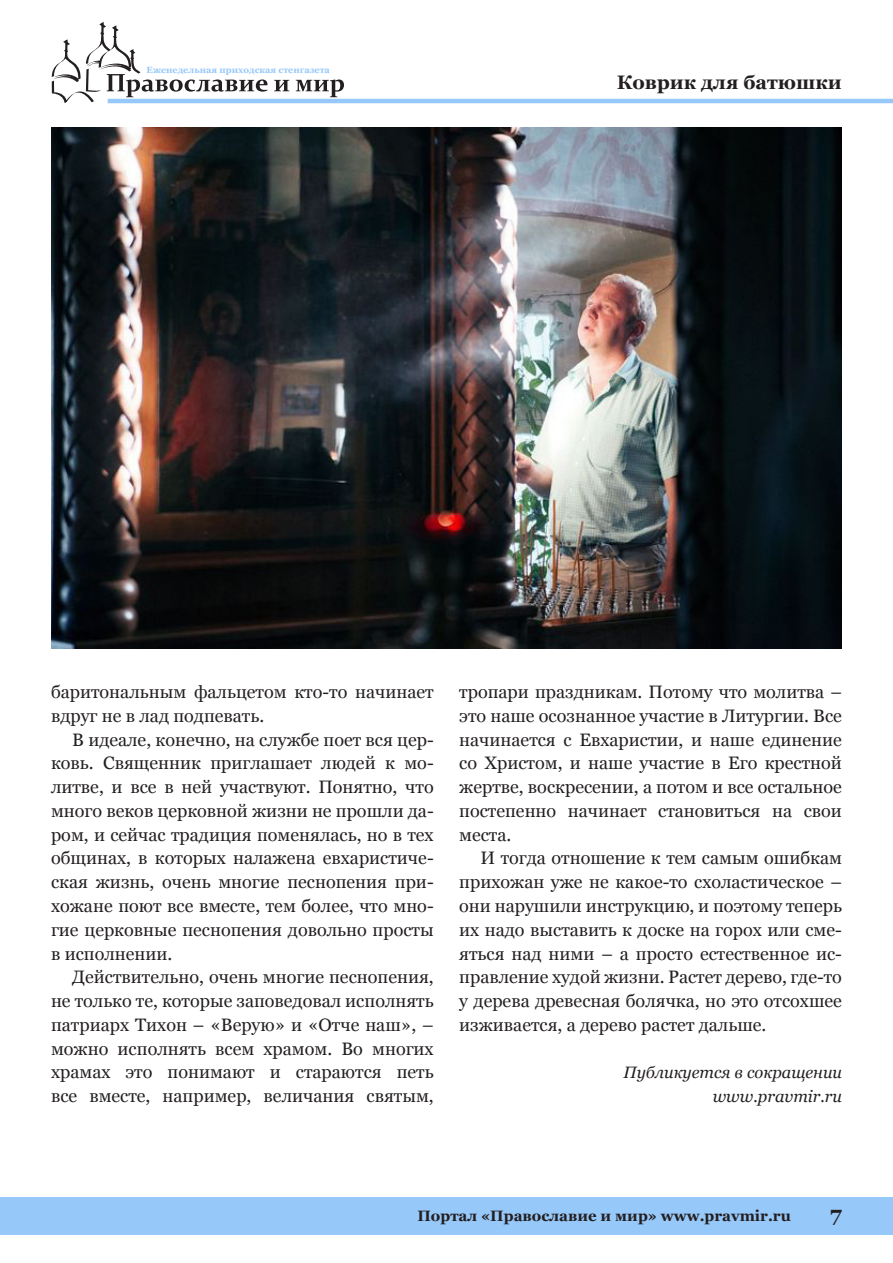
<style>
.page{position:relative;width:893px;height:1263px;background:#fff}
.page>*{position:absolute;margin:0;border:0;box-sizing:border-box;transform-origin:0 0}
.t1{font:700 21px "Georgia";color:#231f20}
.kolontitul{font:700 19.5px "Georgia";color:#231f20}
.Text{font:18px/23.7px "Georgia";color:#231f20;text-align:justify}
.Bibliography{font:italic 16.5px/23.7px "Georgia";color:#231f20;text-align:right}
.t2{font:700 15px "Georgia";color:#231f20}
.t3{font:700 9px "Georgia";color:#96c8fa}
</style>
<div class="page">
<svg style="left:52px;top:22px;width:215px;height:81px"></svg>
<svg style="left:274px;top:80px;width:15px;height:11px"></svg>
<svg style="left:296px;top:79px;width:48px;height:18px"></svg>
<hr style="left:108px;top:99px;width:785px;height:4px;background:#96c8fa">
<div style="left:0;top:1197px;width:893px;height:37px;background:#96c8fa"></div>
<img style="left:51px;top:128px;width:791px;height:520px">
<p class="t3" style="left:147px;top:64px;width:185px">Еженедельная приходская стенгазета</p>
<p class="kolontitul" style="left:617px;top:69px;width:226px">Коврик для батюшки</p>
<p class="Text" style="left:51px;top:680px;width:384px">баритональным фальцетом кто-то начинает вдруг не в лад подпевать.</p>
<p class="Text" style="left:51px;top:728px;width:384px;text-indent:21px">В идеале, конечно, на службе поет вся цер&shy;ковь. Священник приглашает людей к мо&shy;литве, и все в ней участвуют. Понятно, что много веков церковной жизни не прошли да&shy;ром, и сейчас традиция поменялась, но в тех общинах, в которых налажена евхаристиче&shy;ская жизнь, очень многие песнопения при&shy;хожане поют все вместе, тем более, что мно&shy;гие церковные песнопения довольно просты в исполнении.</p>
<p class="Text" style="left:51px;top:966px;width:384px;text-indent:21px">Действительно, очень многие песнопения, не только те, которые заповедовал исполнять патриарх Тихон – «Верую» и «Отче наш», – можно исполнять всем храмом. Во многих храмах это понимают и стараются петь все вместе, например, величания святым,</p>
<p class="Text" style="left:459px;top:680px;width:384px">тропари праздникам. Потому что молитва – это наше осознанное участие в Литургии. Все начинается с Евхаристии, и наше единение со Христом, и наше участие в Его крестной жертве, воскресении, а потом и все остальное постепенно начинает становиться на свои места.</p>
<p class="Text" style="left:459px;top:847px;width:384px;text-indent:21px">И тогда отношение к тем самым ошибкам прихожан уже не какое-то схоластическое – они нарушили инструкцию, и поэтому теперь их надо выставить к доске на горох или сме&shy;яться над ними – а просто естественное ис&shy;правление худой жизни. Растет дерево, где-то у дерева древесная болячка, но это отсохшее изживается, а дерево растет дальше.</p>
<p class="Bibliography" style="left:623px;top:1061px;width:220px">Публикуется в сокращении www.pravmir.ru</p>
<p class="t2" style="left:417px;top:1206px;width:375px">Портал «Православие и мир» www.pravmir.ru</p>
<p class="t1" style="left:830px;top:1200px;width:13px">7</p>
</div>
